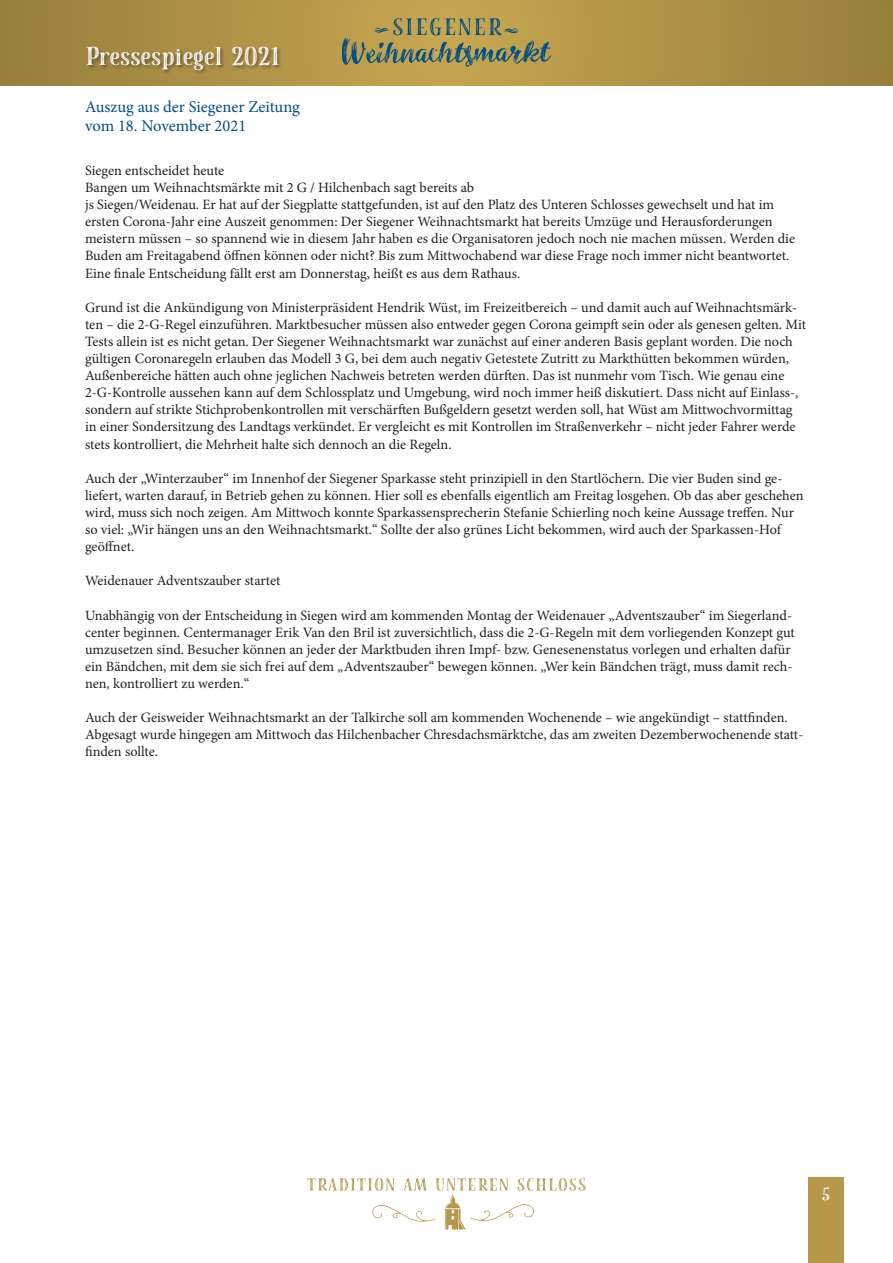
<style>
.page{position:relative;width:893px;height:1263px;background:#fff}
.page>*{position:absolute;margin:0;border:0;box-sizing:border-box;transform-origin:0 0}
.t1{font:25.8px "LP Serif Inline";color:#fff}
.t2{font:18px "LP Serif Inline";color:#fff}
.t3{font:16.5px/19.8px "Minion Pro";color:#004f87}
.t4{font:14.25px/17.1px "Minion Pro";color:#231f20}
</style>
<div class="page">
<svg style="left:0;top:0;width:893px;height:85px;background:#ac8f45"></svg>
<div style="left:808px;top:1178px;width:36px;height:85px;background:#b7984a"></div>
<div style="left:86px;top:46px;width:197px;height:29px;background:#231f20;opacity:.5"></div>
<svg style="left:307px;top:1178px;width:279px;height:51px"></svg>
<svg style="left:342px;top:18px;width:209px;height:49px;background:#999059"></svg>
<h1 class="t1" style="left:85px;top:38px;width:196px">Pressespiegel 2021</h1>
<p class="t3" style="left:85px;top:96px;width:216px">Auszug aus der Siegener Zeitung vom 18. November 2021</p>
<p class="t4" style="left:85px;top:162px;width:712px">Siegen entscheidet heute<br>Bangen um Weihnachtsmärkte mit 2 G / Hilchenbach sagt bereits ab<br>js Siegen/Weidenau. Er hat auf der Siegplatte stattgefunden, ist auf den Platz des Unteren Schlosses gewechselt und hat im ersten Corona-Jahr eine Auszeit genommen: Der Siegener Weihnachtsmarkt hat bereits Umzüge und Herausforderungen meistern müssen – so spannend wie in diesem Jahr haben es die Organisatoren jedoch noch nie machen müssen. Werden die Buden am Freitagabend öffnen können oder nicht? Bis zum Mittwochabend war diese Frage noch immer nicht beantwortet.<br>Eine finale Entscheidung fällt erst am Donnerstag, heißt es aus dem Rathaus.</p>
<p class="t4" style="left:85px;top:299px;width:722px">Grund ist die Ankündigung von Ministerpräsident Hendrik Wüst, im Freizeitbereich – und damit auch auf Weihnachtsmärk&shy;ten – die 2-G-Regel einzuführen. Marktbesucher müssen also entweder gegen Corona geimpft sein oder als genesen gelten. Mit Tests allein ist es nicht getan. Der Siegener Weihnachtsmarkt war zunächst auf einer anderen Basis geplant worden. Die noch gültigen Coronaregeln erlauben das Modell 3 G, bei dem auch negativ Getestete Zutritt zu Markthütten bekommen würden, Außenbereiche hätten auch ohne jeglichen Nachweis betreten werden dürften. Das ist nunmehr vom Tisch. Wie genau eine 2-G-Kontrolle aussehen kann auf dem Schlossplatz und Umgebung, wird noch immer heiß diskutiert. Dass nicht auf Einlass-, sondern auf strikte Stichprobenkontrollen mit verschärften Bußgeldern gesetzt werden soll, hat Wüst am Mittwochvormittag in einer Sondersitzung des Landtags verkündet. Er vergleicht es mit Kontrollen im Straßenverkehr – nicht jeder Fahrer werde stets kontrolliert, die Mehrheit halte sich dennoch an die Regeln.</p>
<p class="t4" style="left:85px;top:470px;width:720px">Auch der „Winterzauber“ im Innenhof der Siegener Sparkasse steht prinzipiell in den Startlöchern. Die vier Buden sind ge&shy;liefert, warten darauf, in Betrieb gehen zu können. Hier soll es ebenfalls eigentlich am Freitag losgehen. Ob das aber geschehen wird, muss sich noch zeigen. Am Mittwoch konnte Sparkassensprecherin Stefanie Schierling noch keine Aussage treffen. Nur so viel: „Wir hängen uns an den Weihnachtsmarkt.“ Sollte der also grünes Licht bekommen, wird auch der Sparkassen-Hof geöffnet.</p>
<p class="t4" style="left:85px;top:572px;width:197px">Weidenauer Adventszauber startet</p>
<p class="t4" style="left:85px;top:606px;width:711px">Unabhängig von der Entscheidung in Siegen wird am kommenden Montag der Weidenauer „Adventszauber“ im Siegerland&shy;center beginnen. Centermanager Erik Van den Bril ist zuversichtlich, dass die 2-G-Regeln mit dem vorliegenden Konzept gut umzusetzen sind. Besucher können an jeder der Marktbuden ihren Impf- bzw. Genesenenstatus vorlegen und erhalten dafür ein Bändchen, mit dem sie sich frei auf dem „Adventszauber“ bewegen können. „Wer kein Bändchen trägt, muss damit rech&shy;nen, kontrolliert zu werden.“</p>
<p class="t4" style="left:85px;top:709px;width:720px">Auch der Geisweider Weihnachtsmarkt an der Talkirche soll am kommenden Wochenende – wie angekündigt – stattfinden.<br>Abgesagt wurde hingegen am Mittwoch das Hilchenbacher Chresdachsmärktche, das am zweiten Dezemberwochenende statt&shy;finden sollte.</p>
<p class="t2" style="left:822px;top:1182px;width:10px">5</p>
</div>
